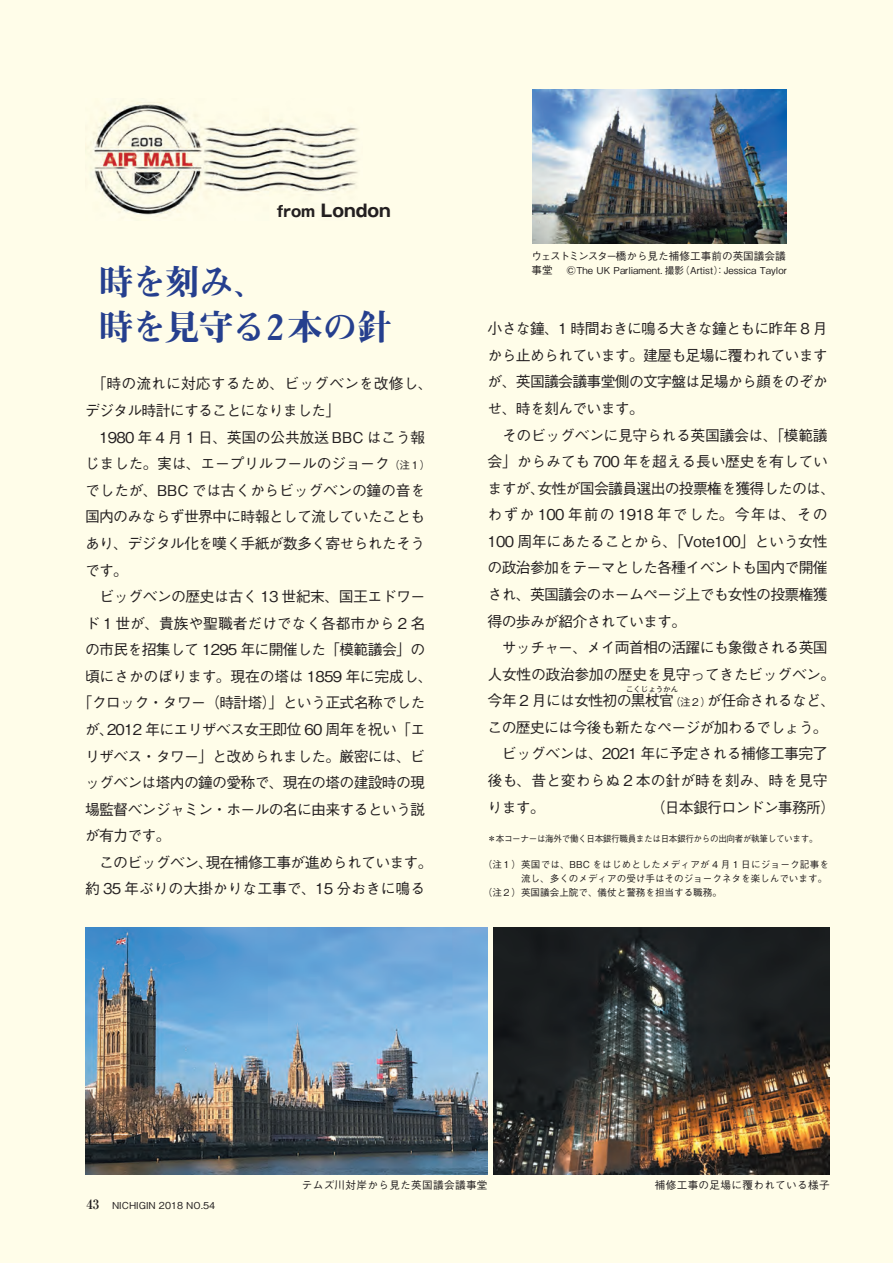
<style>
.page{position:relative;width:893px;height:1263px;background:#fffde9}
.page>*{position:absolute;margin:0;border:0;box-sizing:border-box;transform-origin:0 0}
.t1{font:35.1px/45.8px "Midashi Min Pro MA31";letter-spacing:-.03em;color:#253f8e}
.t2{font:700 16.95px "Gothic MB101 Pro";color:#231f20}
.t3{font:500 14.85px/26.5px "Gothic BBB Pro";letter-spacing:-.05em;color:#231f20}
.t4{font:500 14.85px/26.5px "Gothic BBB Pro";letter-spacing:-.025em;color:#231f20}
.t5{font:500 14.85px "Gothic BBB Pro";letter-spacing:-.02em;color:#231f20}
.t6{font:500 14.85px/26.5px "Gothic BBB Pro";letter-spacing:-.005em;color:#231f20}
.t7{font:500 14.85px "Gothic BBB Pro";letter-spacing:-.01em;color:#231f20}
.t8{font:700 14.85px "Gothic MB101 Pro";color:#231f20}
.t9{font:700 12.75px "Ryumin Pro";color:#231f20}
.t10{font:500 10.65px "Gothic BBB Pro";letter-spacing:.03em;color:#231f20}
.t11{font:500 10.65px "Gothic BBB Pro";color:#231f20}
.t12{font:500 9.6px "Gothic BBB Pro";color:#231f20}
.t13{font:500 9.6px "Gothic BBB Pr 6 N";color:#231f20}
.t14{font:500 9.6px "Gothic BBB Pr 6 N";letter-spacing:.025em;color:#231f20}
.t15{font:500 9px "Gothic BBB Pro";letter-spacing:-.04em;color:#231f20;scale:.95 1}
.t16{font:500 7.5px "Gothic BBB Pro";color:#231f20}
</style>
<div class="page">
<img style="left:87px;top:102px;width:271px;height:113px">
<img style="left:493px;top:927px;width:337px;height:247px">
<img style="left:85px;top:927px;width:403px;height:247px">
<img style="left:533px;top:89px;width:254px;height:154px">
<p class="t2" style="left:321px;top:197px;width:71px">London</p>
<p class="t8" style="left:277px;top:199px;width:40px">from</p>
<h1 class="t1" style="left:99px;top:255px;width:295px">時を刻み、<br>時を見守る2本の針</h1>
<p class="t4" style="left:85px;top:369px;width:349px">　「時の流れに対応するため、ビッグベンを改修し、デジタル時計にすることになりました「<br>　1980 年 4 月 1 日、英国の公共放送 BBC はこう報</p>
<p class="t10" style="left:389px;top:457px;width:43px">（注１(</p>
<p class="t4" style="left:85px;top:448px;width:306px">じました。実は、エープリルフールのジョーク</p>
<p class="t5" style="left:85px;top:478px;width:342px">でしたが、BBC では古くからビッグベンの鐘の音を</p>
<p class="t3" style="left:85px;top:502px;width:342px">国内のみならず世界中に時報として流していたことも</p>
<p class="t3" style="left:85px;top:528px;width:342px">あり、デジタル化を嘆く手紙が数多く寄せられたそう</p>
<p class="t3" style="left:85px;top:555px;width:45px">です。</p>
<p class="t3" style="left:85px;top:581px;width:342px">　ビッグベンの歴史は古く 13 世紀末、国王エドワー</p>
<p class="t7" style="left:85px;top:611px;width:342px">ド 1 世が、貴族や聖職者だけでなく各都市から 2 名</p>
<p class="t3" style="left:85px;top:634px;width:342px">の市民を招集して 1295 年に開催した「模範議会」の</p>
<p class="t5" style="left:85px;top:664px;width:349px">頃にさかのぼります。現在の塔は 1859 年に完成し、</p>
<p class="t3" style="left:78px;top:688px;width:349px">「クロック・タワー（時計塔）」という正式名称でした</p>
<p class="t3" style="left:107px;top:714px;width:320px">2012 年にエリザベス女王即位 60 周年を祝い「エ</p>
<p class="t3" style="left:85px;top:714px;width:31px">が、</p>
<p class="t3" style="left:85px;top:741px;width:342px">リザベス・タワー」と改められました。厳密には、ビ</p>
<p class="t3" style="left:85px;top:767px;width:342px">ッグベンは塔内の鐘の愛称で、現在の塔の建設時の現</p>
<p class="t3" style="left:85px;top:794px;width:342px">場監督ベンジャミン・ホールの名に由来するという説</p>
<p class="t3" style="left:85px;top:821px;width:87px">が有力です。</p>
<p class="t3" style="left:206px;top:847px;width:228px">現在補修工事が進められています。</p>
<p class="t6" style="left:85px;top:847px;width:342px">　このビッグベン、<br>約 35 年ぶりの大掛かりな工事で、15 分おきに鳴る</p>
<p class="t11" style="left:531px;top:247px;width:256px">ウェストミンスター橋から見た補修工事前の英国議会議</p>
<p class="t12" style="left:680px;top:262px;width:108px">（Artist ：）Jessica Taylor</p>
<p class="t10" style="left:531px;top:261px;width:23px">事堂</p>
<p class="t12" style="left:568px;top:262px;width:117px">c The UK Parliament. 撮影</p>
<p class="t12" style="left:566px;top:262px;width:11px">○</p>
<p class="t3" style="left:488px;top:313px;width:342px">小さな鐘、1 時間おきに鳴る大きな鐘ともに昨年 8 月</p>
<p class="t3" style="left:488px;top:340px;width:342px">から止められています。建屋も足場に覆われています</p>
<p class="t3" style="left:488px;top:367px;width:342px">が、英国議会議事堂側の文字盤は足場から顔をのぞか</p>
<p class="t3" style="left:488px;top:393px;width:158px">せ、時を刻んでいます。</p>
<p class="t4" style="left:488px;top:420px;width:342px">　そのビッグベンに見守られる英国議会は、「模範議</p>
<p class="t5" style="left:488px;top:450px;width:342px">会」からみても 700 年を超える長い歴史を有してい</p>
<p class="t3" style="left:538px;top:473px;width:299px">女性が国会議員選出の投票権を獲得したのは、</p>
<p class="t3" style="left:488px;top:473px;width:349px">ますが、<br>わずか 100 年前の 1918 年でした。今年は、その<br>100 周年にあたることから、「Vote100」という女性の政治参加をテーマとした各種イベントも国内で開催され、英国議会のホームページ上でも女性の投票権獲得の歩みが紹介されています。<br>　サッチャー、メイ両首相の活躍にも象徴される英国人女性の政治参加の歴史を見守ってきたビッグベン。今年 2 月には女性初の黒杖官</p>
<p class="t16" style="left:626px;top:683px;width:54px">こくじょうかん</p>
<p class="t3" style="left:707px;top:685px;width:129px">が任命されるなど、</p>
<p class="t10" style="left:670px;top:694px;width:42px">（注２）</p>
<p class="t3" style="left:488px;top:712px;width:342px">この歴史には今後も新たなページが加わるでしょう。</p>
<p class="t3" style="left:488px;top:739px;width:342px">　ビッグベンは、2021 年に予定される補修工事完了</p>
<p class="t6" style="left:488px;top:765px;width:342px">後も、昔と変わらぬ 2 本の針が時を刻み、時を見守</p>
<p class="t3" style="left:651px;top:792px;width:186px">（日本銀行ロンドン事務所(</p>
<p class="t3" style="left:488px;top:792px;width:59px">ります。</p>
<p class="t15" style="left:488px;top:832px;width:349px">＊本コーナーは海外で働く日本銀行職員または日本銀行からの出向者が執筆しています。</p>
<p class="t14" style="left:483px;top:857px;width:348px">（注１）英国では、BBC をはじめとしたメディアが 4 月 1 日にジョーク記事を</p>
<p class="t13" style="left:521px;top:871px;width:308px">流し、多くのメディアの受け手はそのジョークネタを楽しんでいます。</p>
<p class="t13" style="left:483px;top:884px;width:241px">（注２）英国議会上院で、儀仗と警務を担当する職務。</p>
<p class="t9" style="left:87px;top:1194px;width:14px">43</p>
<p class="t12" style="left:112px;top:1198px;width:105px">NICHIGIN 2018 NO.54</p>
<p class="t10" style="left:302px;top:1176px;width:187px">テムズ川対岸から見た英国議会議事堂</p>
<p class="t10" style="left:655px;top:1176px;width:176px">補修工事の足場に覆われている様子</p>
</div>
